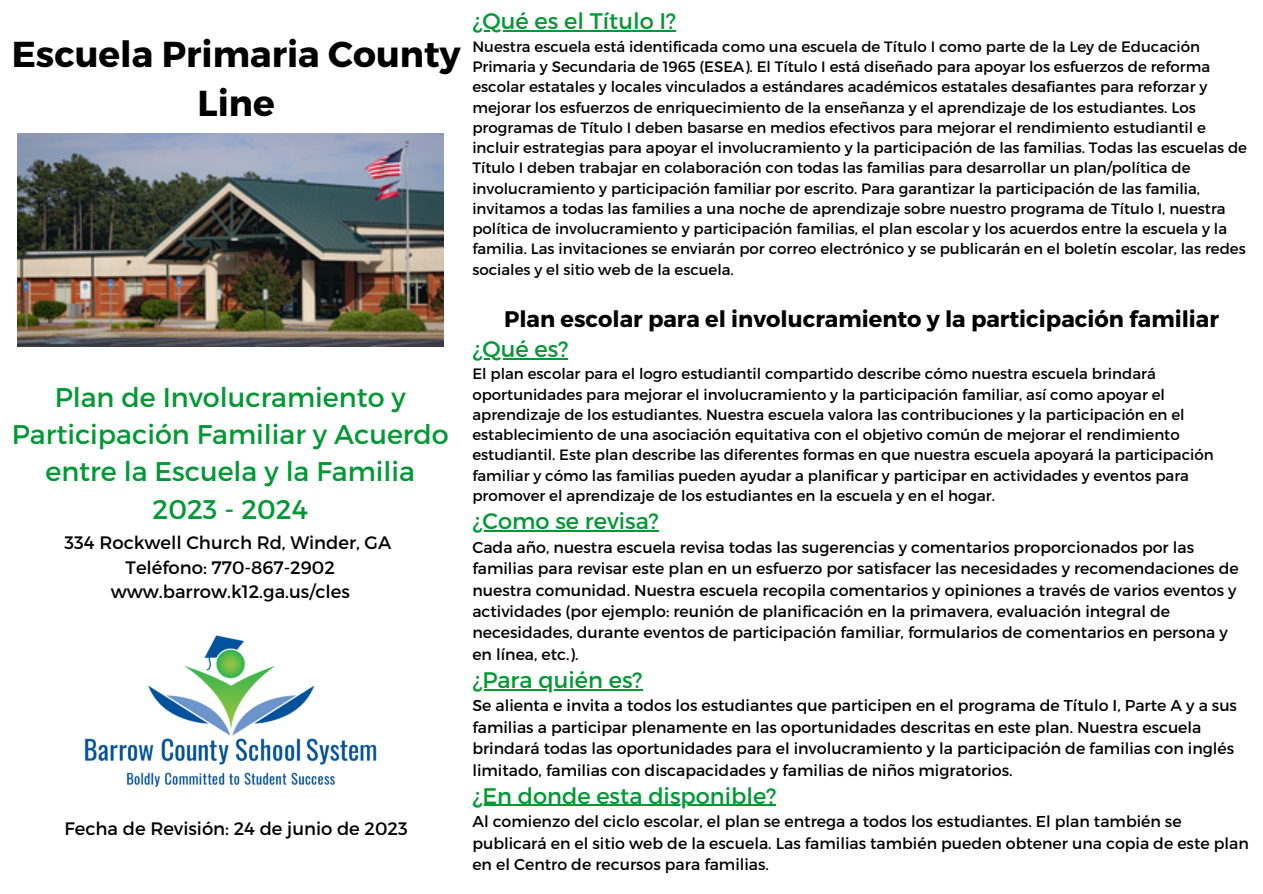
<style>
.page{position:relative;width:1263px;height:894px;background:#fff}
.page>*{position:absolute;margin:0;border:0;box-sizing:border-box;transform-origin:0 0}
.t1{font:700 36px/49.5px "Montserrat";color:#000;text-align:center}
.t2{font:27px/37px "Montserrat";color:#093;text-align:center}
.t3{font:22.5px "Montserrat";color:#093}
.t4{font:700 22.5px "Montserrat";color:#000}
.t5{font:18px "Montserrat";color:#000}
.t6{font:15.75px/21.3px "Montserrat";color:#000}
.t7{font:15px/20.2px "Montserrat";color:#000}
</style>
<div class="page">
<img style="left:84px;top:635px;width:293px;height:152px">
<img style="left:17px;top:133px;width:426px;height:214px">
<hr style="left:472px;top:30px;width:204px;height:2px;background:#093">
<hr style="left:472px;top:358px;width:96px;height:1px;background:#093">
<hr style="left:472px;top:530px;width:187px;height:1px;background:#093">
<hr style="left:472px;top:688px;width:170px;height:2px;background:#093">
<hr style="left:472px;top:804px;width:304px;height:1px;background:#093">
<p class="t1" style="left:12px;top:27px;width:450px">Escuela Primaria County<br>Line</p>
<p class="t2" style="left:12px;top:377px;width:438px">Plan de Involucramiento y<br>Participación Familiar y Acuerdo entre la Escuela y la Familia</p>
<p class="t2" style="left:153px;top:489px;width:157px">2023 - 2024</p>
<p class="t5" style="left:65px;top:530px;width:328px">334 Rockwell Church Rd, Winder, GA</p>
<p class="t5" style="left:126px;top:555px;width:211px">Teléfono: 770-867-2902</p>
<p class="t5" style="left:111px;top:580px;width:241px">www.barrow.k12.ga.us/cles</p>
<p class="t5" style="left:65px;top:817px;width:345px">Fecha de Revisión: 24 de junio de 2023</p>
<p class="t3" style="left:472px;top:7px;width:205px">¿Qué es el Título I?</p>
<p class="t7" style="left:472px;top:36px;width:776px">Nuestra escuela está identificada como una escuela de Título I como parte de la Ley de Educación Primaria y Secundaria de 1965 (ESEA). El Título I está diseñado para apoyar los esfuerzos de reforma escolar estatales y locales vinculados a estándares académicos estatales desafiantes para reforzar y mejorar los esfuerzos de enriquecimiento de la enseñanza y el aprendizaje de los estudiantes. Los programas de Título I deben basarse en medios efectivos para mejorar el rendimiento estudiantil e incluir estrategias para apoyar el involucramiento y la participación de las familias. Todas las escuelas de Título I deben trabajar en colaboración con todas las familias para desarrollar un plan/política de involucramiento y participación familiar por escrito. Para garantizar la participación de las familia, invitamos a todas las families a una noche de aprendizaje sobre nuestro programa de Título I, nuestra política de involucramiento y participación familias, el plan escolar y los acuerdos entre la escuela y la familia. Las invitaciones se enviarán por correo electrónico y se publicarán en el boletín escolar, las redes sociales y el sitio web de la escuela.</p>
<p class="t4" style="left:504px;top:304px;width:716px">Plan escolar para el involucramiento y la participación familiar</p>
<p class="t3" style="left:472px;top:334px;width:97px">¿Qué es?</p>
<p class="t7" style="left:472px;top:363px;width:743px">El plan escolar para el logro estudiantil compartido describe cómo nuestra escuela brindará oportunidades para mejorar el involucramiento y la participación familiar, así como apoyar el aprendizaje de los estudiantes. Nuestra escuela valora las contribuciones y la participación en el establecimiento de una asociación equitativa con el objetivo común de mejorar el rendimiento estudiantil. Este plan describe las diferentes formas en que nuestra escuela apoyará la participación familiar y cómo las familias pueden ayudar a planificar y participar en actividades y eventos para promover el aprendizaje de los estudiantes en la escuela y en el hogar.</p>
<p class="t3" style="left:472px;top:506px;width:188px">¿Como se revisa?</p>
<p class="t6" style="left:472px;top:535px;width:768px">Cada año, nuestra escuela revisa todas las sugerencias y comentarios proporcionados por las familias para revisar este plan en un esfuerzo por satisfacer las necesidades y recomendaciones de nuestra comunidad. Nuestra escuela recopila comentarios y opiniones a través de varios eventos y actividades (por ejemplo: reunión de planificación en la primavera, evaluación integral de necesidades, durante eventos de participación familiar, formularios de comentarios en persona y en línea, etc.).</p>
<p class="t3" style="left:472px;top:665px;width:172px">¿Para quién es?</p>
<p class="t6" style="left:472px;top:694px;width:766px">Se alienta e invita a todos los estudiantes que participen en el programa de Título I, Parte A y a sus familias a participar plenamente en las oportunidades descritas en este plan. Nuestra escuela brindará todas las oportunidades para el involucramiento y la participación de familias con inglés limitado, familias con discapacidades y familias de niños migratorios.</p>
<p class="t3" style="left:472px;top:780px;width:305px">¿En donde esta disponible?</p>
<p class="t6" style="left:472px;top:810px;width:778px">Al comienzo del ciclo escolar, el plan se entrega a todos los estudiantes. El plan también se publicará en el sitio web de la escuela. Las familias también pueden obtener una copia de este plan en el Centro de recursos para familias.</p>
</div>
